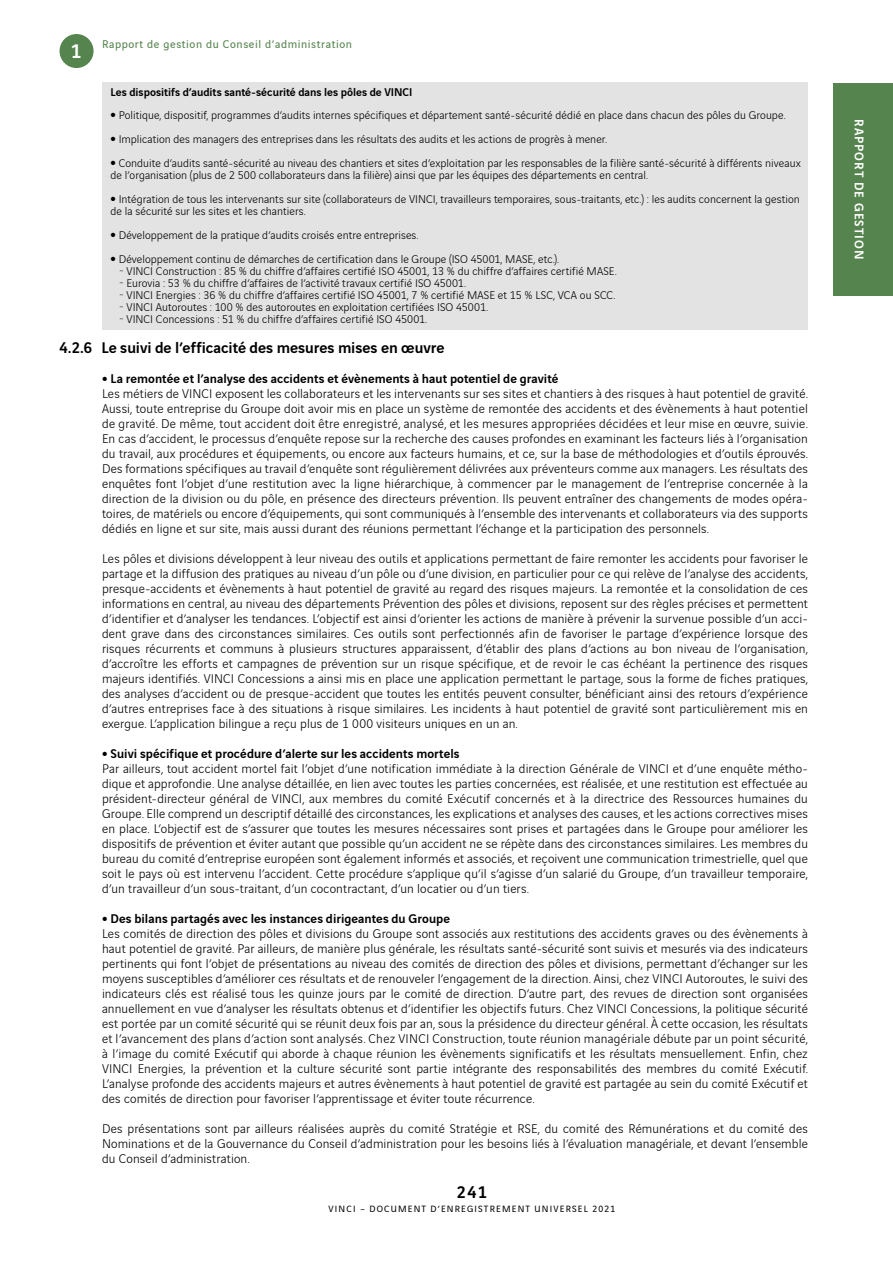
<style>
.page{position:relative;width:893px;height:1263px;background:#fff}
.page>*{position:absolute;margin:0;border:0;box-sizing:border-box;transform-origin:0 0}
.t1{font:500 21px "Vinci Sans";color:#fff}
.t2{font:500 18px "Vinci Sans";color:#000}
.t3{font:500 16.5px "Vinci Sans";letter-spacing:-.005em;color:#000}
.t4{font:300 13.5px/15px "Vinci Sans";letter-spacing:.01em;color:#000}
.t5{font:500 13.5px "Vinci Sans";letter-spacing:.075em;color:#fff}
.t6{font:300 12px/24px "Vinci Sans";letter-spacing:.005em;color:#000}
.t7{font:12px "Vinci Sans";letter-spacing:.05em;color:#56844e}
.t8{font:9.75px "Vinci Sans";letter-spacing:.12em;color:#000}
.s1{font-weight:500}
.s2{font-weight:400;font-size:9px}
.s3{font-size:9px}
</style>
<div class="page">
<div style="left:102px;top:83px;width:706px;height:16px;background:#e3e3e3"></div>
<div style="left:102px;top:93px;width:706px;height:16px;background:#e3e3e3"></div>
<div style="left:102px;top:105px;width:706px;height:21px;background:#e3e3e3"></div>
<div style="left:102px;top:121px;width:706px;height:17px;background:#e3e3e3"></div>
<div style="left:102px;top:129px;width:706px;height:21px;background:#e3e3e3"></div>
<div style="left:102px;top:145px;width:706px;height:17px;background:#e3e3e3"></div>
<div style="left:102px;top:153px;width:706px;height:33px;background:#e3e3e3"></div>
<div style="left:102px;top:181px;width:706px;height:17px;background:#e3e3e3"></div>
<div style="left:102px;top:189px;width:706px;height:33px;background:#e3e3e3"></div>
<div style="left:102px;top:217px;width:706px;height:17px;background:#e3e3e3"></div>
<div style="left:102px;top:225px;width:706px;height:21px;background:#e3e3e3"></div>
<div style="left:102px;top:241px;width:706px;height:17px;background:#e3e3e3"></div>
<div style="left:102px;top:249px;width:706px;height:21px;background:#e3e3e3"></div>
<div style="left:102px;top:265px;width:706px;height:17px;background:#e3e3e3"></div>
<div style="left:102px;top:277px;width:706px;height:17px;background:#e3e3e3"></div>
<div style="left:102px;top:289px;width:706px;height:17px;background:#e3e3e3"></div>
<div style="left:102px;top:301px;width:706px;height:17px;background:#e3e3e3"></div>
<div style="left:102px;top:313px;width:706px;height:17px;background:#e3e3e3"></div>
<div style="left:833px;top:83px;width:60px;height:212px;background:#56844e"></div>
<div style="left:60px;top:34px;width:34px;height:34px;background:#56844e;border-radius:50%"></div>
<h1 class="t1" style="left:71px;top:35px;width:12px">1</h1>
<p class="t7" style="left:102px;top:35px;width:251px">Rapport de gestion du Conseil d’administration</p>
<p class="t6" style="left:111px;top:80px;width:676px;line-height:22.5px"><span class="s1">Les dispositifs d’audits santé-sécurité dans les pôles de VINCI<br></span><span class="s2">ˇ</span> Politique, dispositif, programmes d’audits internes spécifiques et département santé-sécurité dédié en place dans chacun des pôles du Groupe.</p>
<p class="t6" style="left:111px;top:126px;width:692px"><span class="s2">ˇ</span> Implication des managers des entreprises dans les résultats des audits et les actions de progrès à mener.<br><span class="s2">ˇ</span> Conduite d’audits santé-sécurité au niveau des chantiers et sites d’exploitation par les responsables de la filière santé-sécurité à différents niveaux</p>
<p class="t6" style="left:111px;top:162px;width:691px">de l’organisation (plus de 2 500 collaborateurs dans la filière) ainsi que par les équipes des départements en central.<br><span class="s2">ˇ</span> Intégration de tous les intervenants sur site (collaborateurs de VINCI, travailleurs temporaires, sous-traitants, etc.) : les audits concernent la gestion</p>
<p class="t6" style="left:111px;top:198px;width:450px">de la sécurité sur les sites et les chantiers.<br><span class="s2">ˇ</span> Développement de la pratique d’audits croisés entre entreprises.<br><span class="s2">ˇ</span> Développement continu de démarches de certification dans le Groupe (ISO 45001, MASE, etc.).</p>
<p class="t6" style="left:119px;top:258px;width:499px"><span class="s3">–</span> VINCI Construction : 85 % du chiffre d’affaires certifié ISO 45001, 13 % du chiffre d’affaires certifié MASE.</p>
<p class="t6" style="left:119px;top:270px;width:348px"><span class="s3">–</span> Eurovia : 53 % du chiffre d’affaires de l’activité travaux certifié ISO 45001.</p>
<p class="t6" style="left:119px;top:282px;width:498px"><span class="s3">–</span> VINCI Energies : 36 % du chiffre d’affaires certifié ISO 45001, 7 % certifié MASE et 15 % LSC, VCA ou SCC.</p>
<p class="t6" style="left:119px;top:294px;width:370px"><span class="s3">–</span> VINCI Autoroutes : 100 % des autoroutes en exploitation certifiées ISO 45001.</p>
<p class="t6" style="left:119px;top:306px;width:310px"><span class="s3">–</span> VINCI Concessions : 51 % du chiffre d’affaires certifié ISO 45001.</p>
<p class="t3" style="left:60px;top:335px;width:386px">4.2.6 Le suivi de l’efficacité des mesures mises en œuvre</p>
<p class="t4" style="left:102px;top:370px;width:707px"><span class="s2">ˇ</span> <span class="s1">La remontée et l’analyse des accidents et évènements à haut potentiel de gravité<br></span>Les métiers de VINCI exposent les collaborateurs et les intervenants sur ses sites et chantiers à des risques à haut potentiel de gravité.<br>Aussi, toute entreprise du Groupe doit avoir mis en place un système de remontée des accidents et des évènements à haut potentiel de gravité. De même, tout accident doit être enregistré, analysé, et les mesures appropriées décidées et leur mise en œuvre, suivie.<br>En cas d’accident, le processus d’enquête repose sur la recherche des causes profondes en examinant les facteurs liés à l’organisation du travail, aux procédures et équipements, ou encore aux facteurs humains, et ce, sur la base de méthodologies et d’outils éprouvés.<br>Des formations spécifiques au travail d’enquête sont régulièrement délivrées aux préventeurs comme aux managers. Les résultats des enquêtes font l’objet d’une restitution avec la ligne hiérarchique, à commencer par le management de l’entreprise concernée à la direction de la division ou du pôle, en présence des directeurs prévention. Ils peuvent entraîner des changements de modes opéra&shy;toires, de matériels ou encore d’équipements, qui sont communiqués à l’ensemble des intervenants et collaborateurs via des supports dédiés en ligne et sur site, mais aussi durant des réunions permettant l’échange et la participation des personnels.</p>
<p class="t4" style="left:102px;top:550px;width:707px;text-align:justify">Les pôles et divisions développent à leur niveau des outils et applications permettant de faire remonter les accidents pour favoriser le partage et la diffusion des pratiques au niveau d’un pôle ou d’une division, en particulier pour ce qui relève de l’analyse des accidents, presque-accidents et évènements à haut potentiel de gravité au regard des risques majeurs. La remontée et la consolidation de ces informations en central, au niveau des départements Prévention des pôles et divisions, reposent sur des règles précises et permettent d’identifier et d’analyser les tendances. L’objectif est ainsi d’orienter les actions de manière à prévenir la survenue possible d’un acci&shy;dent grave dans des circonstances similaires. Ces outils sont perfectionnés afin de favoriser le partage d’expérience lorsque des risques récurrents et communs à plusieurs structures apparaissent, d’établir des plans d’actions au bon niveau de l’organisation, d’accroître les efforts et campagnes de prévention sur un risque spécifique, et de revoir le cas échéant la pertinence des risques majeurs identifiés. VINCI Concessions a ainsi mis en place une application permettant le partage, sous la forme de fiches pratiques, des analyses d’accident ou de presque-accident que toutes les entités peuvent consulter, bénéficiant ainsi des retours d’expérience d’autres entreprises face à des situations à risque similaires. Les incidents à haut potentiel de gravité sont particulièrement mis en exergue. L’application bilingue a reçu plus de 1 000 visiteurs uniques en un an.</p>
<p class="t4" style="left:102px;top:745px;width:707px"><span class="s2">ˇ</span> <span class="s1">Suivi spécifique et procédure d’alerte sur les accidents mortels<br></span>Par ailleurs, tout accident mortel fait l’objet d’une notification immédiate à la direction Générale de VINCI et d’une enquête métho&shy;dique et approfondie. Une analyse détaillée, en lien avec toutes les parties concernées, est réalisée, et une restitution est effectuée au président-directeur général de VINCI, aux membres du comité Exécutif concernés et à la directrice des Ressources humaines du Groupe. Elle comprend un descriptif détaillé des circonstances, les explications et analyses des causes, et les actions correctives mises en place. L’objectif est de s’assurer que toutes les mesures nécessaires sont prises et partagées dans le Groupe pour améliorer les dispositifs de prévention et éviter autant que possible qu’un accident ne se répète dans des circonstances similaires. Les membres du bureau du comité d’entreprise européen sont également informés et associés, et reçoivent une communication trimestrielle, quel que soit le pays où est intervenu l’accident. Cette procédure s’applique qu’il s’agisse d’un salarié du Groupe, d’un travailleur temporaire, d’un travailleur d’un sous-traitant, d’un cocontractant, d’un locatier ou d’un tiers.</p>
<p class="t4" style="left:102px;top:910px;width:707px"><span class="s2">ˇ</span> <span class="s1">Des bilans partagés avec les instances dirigeantes du Groupe<br></span>Les comités de direction des pôles et divisions du Groupe sont associés aux restitutions des accidents graves ou des évènements à haut potentiel de gravité. Par ailleurs, de manière plus générale, les résultats santé-sécurité sont suivis et mesurés via des indicateurs pertinents qui font l’objet de présentations au niveau des comités de direction des pôles et divisions, permettant d’échanger sur les moyens susceptibles d’améliorer ces résultats et de renouveler l’engagement de la direction. Ainsi, chez VINCI Autoroutes, le suivi des indicateurs clés est réalisé tous les quinze jours par le comité de direction. D’autre part, des revues de direction sont organisées annuellement en vue d’analyser les résultats obtenus et d’identifier les objectifs futurs. Chez VINCI Concessions, la politique sécurité est portée par un comité sécurité qui se réunit deux fois par an, sous la présidence du directeur général. À cette occasion, les résultats et l’avancement des plans d’action sont analysés. Chez VINCI Construction, toute réunion managériale débute par un point sécurité, à l’image du comité Exécutif qui aborde à chaque réunion les évènements significatifs et les résultats mensuellement. Enfin, chez VINCI Energies, la prévention et la culture sécurité sont partie intégrante des responsabilités des membres du comité Exécutif.<br>L’analyse profonde des accidents majeurs et autres évènements à haut potentiel de gravité est partagée au sein du comité Exécutif et des comités de direction pour favoriser l’apprentissage et éviter toute récurrence.</p>
<p class="t4" style="left:102px;top:1120px;width:707px;text-align:justify">Des présentations sont par ailleurs réalisées auprès du comité Stratégie et RSE, du comité des Rémunérations et du comité des Nominations et de la Gouvernance du Conseil d’administration pour les besoins liés à l’évaluation managériale, et devant l’ensemble du Conseil d’administration.</p>
<h2 class="t2" style="left:457px;top:1178px;width:32px">241</h2>
<p class="t8" style="left:329px;top:1201px;width:288px">VINCI – DOCUMENT D’ENREGISTREMENT UNIVERSEL 2021</p>
<p class="t5" style="left:870px;top:119px;width:142px;rotate:90deg">RAPPORT DE GESTION</p>
</div>
